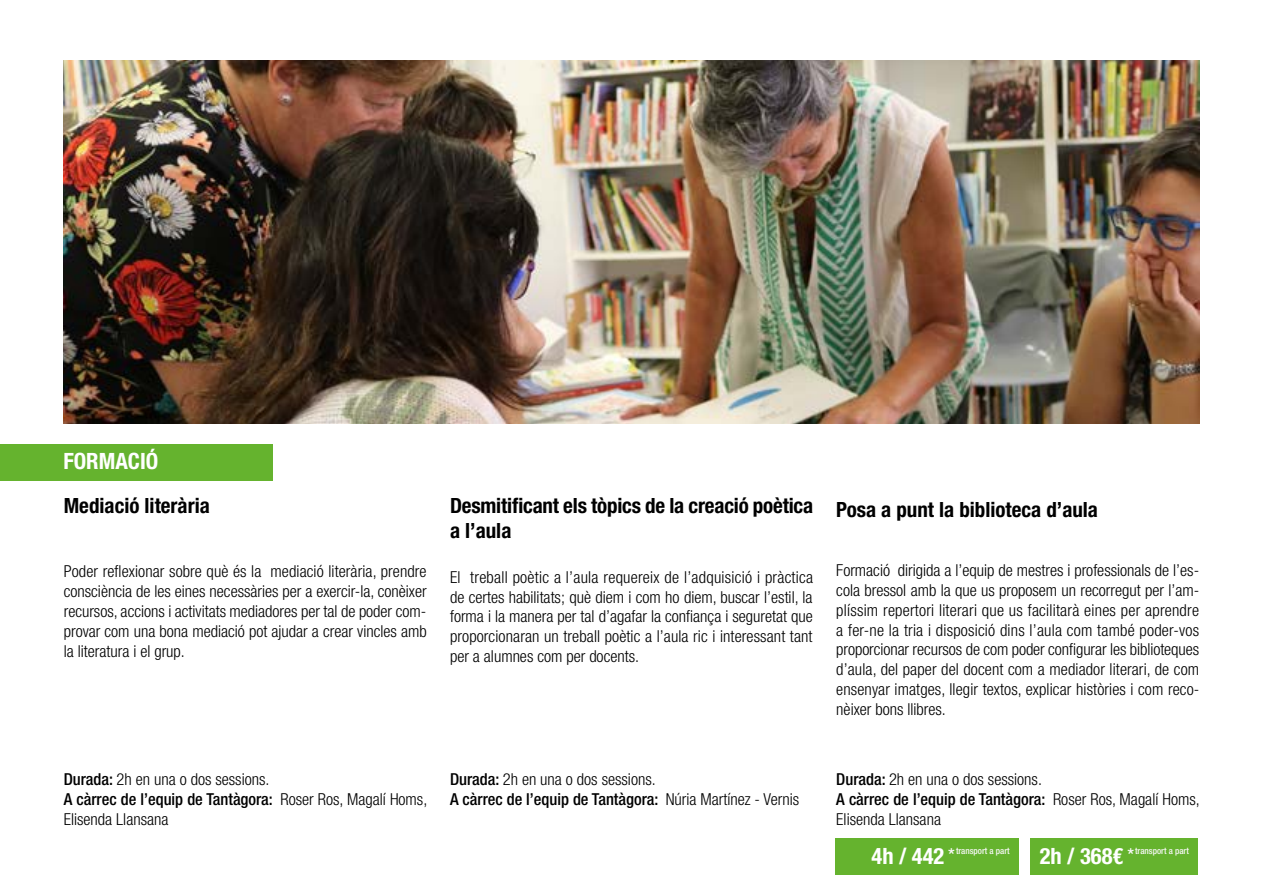
<style>
.page{position:relative;width:1263px;height:893px;background:#fff}
.page>*{position:absolute;margin:0;border:0;box-sizing:border-box;transform-origin:0 0}
.t1{font:700 condensed 22.5px "Helvetica Neue LT Std";color:#fff}
.t2{font:700 condensed 21px/25.2px "Helvetica Neue LT Std";color:#000}
.t3{font:300 condensed 16.5px/19.8px "Helvetica Neue LT Std";color:#000;text-align:justify}
.t4{font:500 condensed 9px "Helvetica Neue LT Std";color:#f8f8f8}
.s1{font-weight:500}
.s2{font-weight:700;font-size:22.5px;color:#fff}
.s3{font-size:18px}
</style>
<div class="page">
<img style="left:64px;top:61px;width:1135px;height:362px">
<div style="left:0;top:444px;width:272px;height:36px;background:#65b32e"></div>
<div style="left:1030px;top:838px;width:168px;height:36px;background:#65b32e"></div>
<div style="left:835px;top:838px;width:184px;height:36px;background:#65b32e"></div>
<h1 class="t1" style="left:63px;top:447px;width:96px">FORMACIÓ</h1>
<p class="t2" style="left:64px;top:492px;width:148px">Mediació literària</p>
<p class="t3" style="left:64px;top:561px;width:364px">Poder reflexionar sobre què és la mediació literària, prendre consciència de les eines necessàries per a exercir-la, conèixer recursos, accions i activitats mediadores per tal de poder com&shy;provar com una bona mediació pot ajudar a crear vincles amb la literatura i el grup.</p>
<p class="t2" style="left:450px;top:492px;width:365px">Desmitificant els tòpics de la creació poètica a l’aula</p>
<p class="t3" style="left:450px;top:567px;width:365px">El treball poètic a l’aula requereix de l’adquisició i pràctica de certes habilitats; què diem i com ho diem, buscar l’estil, la forma i la manera per tal d’agafar la confiança i seguretat que proporcionaran un treball poètic a l’aula ric i interessant tant per a alumnes com per docents.</p>
<p class="t2" style="left:836px;top:496px;width:263px">Posa a punt la biblioteca d’aula</p>
<p class="t3" style="left:836px;top:560px;width:364px">Formació dirigida a l’equip de mestres i professionals de l’es&shy;cola bressol amb la que us proposem un recorregut per l’am&shy;plíssim repertori literari que us facilitarà eines per aprendre a fer-ne la tria i disposició dins l’aula com també poder-vos proporcionar recursos de com poder configurar les biblioteques d’aula, del paper del docent com a mediador literari, de com ensenyar imatges, llegir textos, explicar històries i com reco&shy;nèixer bons llibres.</p>
<p class="t3" style="left:64px;top:769px;width:365px;text-align:left"><span class="s1">Durada:</span> 2h en una o dos sessions.<br><span class="s1">A càrrec de l’equip de Tantàgora:</span> Roser Ros, Magalí Homs,<br>Elisenda Llansana</p>
<p class="t3" style="left:450px;top:769px;width:351px"><span class="s1">Durada:</span> 2h en una o dos sessions.<br><span class="s1">A càrrec de l’equip de Tantàgora:</span> Núria Martínez - Vernis</p>
<p class="t3" style="left:836px;top:769px;width:365px;text-align:left"><span class="s1">Durada:</span> 2h en una o dos sessions.<br><span class="s1">A càrrec de l’equip de Tantàgora:</span> Roser Ros, Magalí Homs,<br>Elisenda Llansana</p>
<p class="t4" style="left:872px;top:846px;width:140px"><span class="s2">4h / 442</span> <span class="s3">*</span>transport a part</p>
<p class="t4" style="left:1040px;top:846px;width:150px"><span class="s2">2h / 368€</span> <span class="s3">*</span>transport a part</p>
</div>
